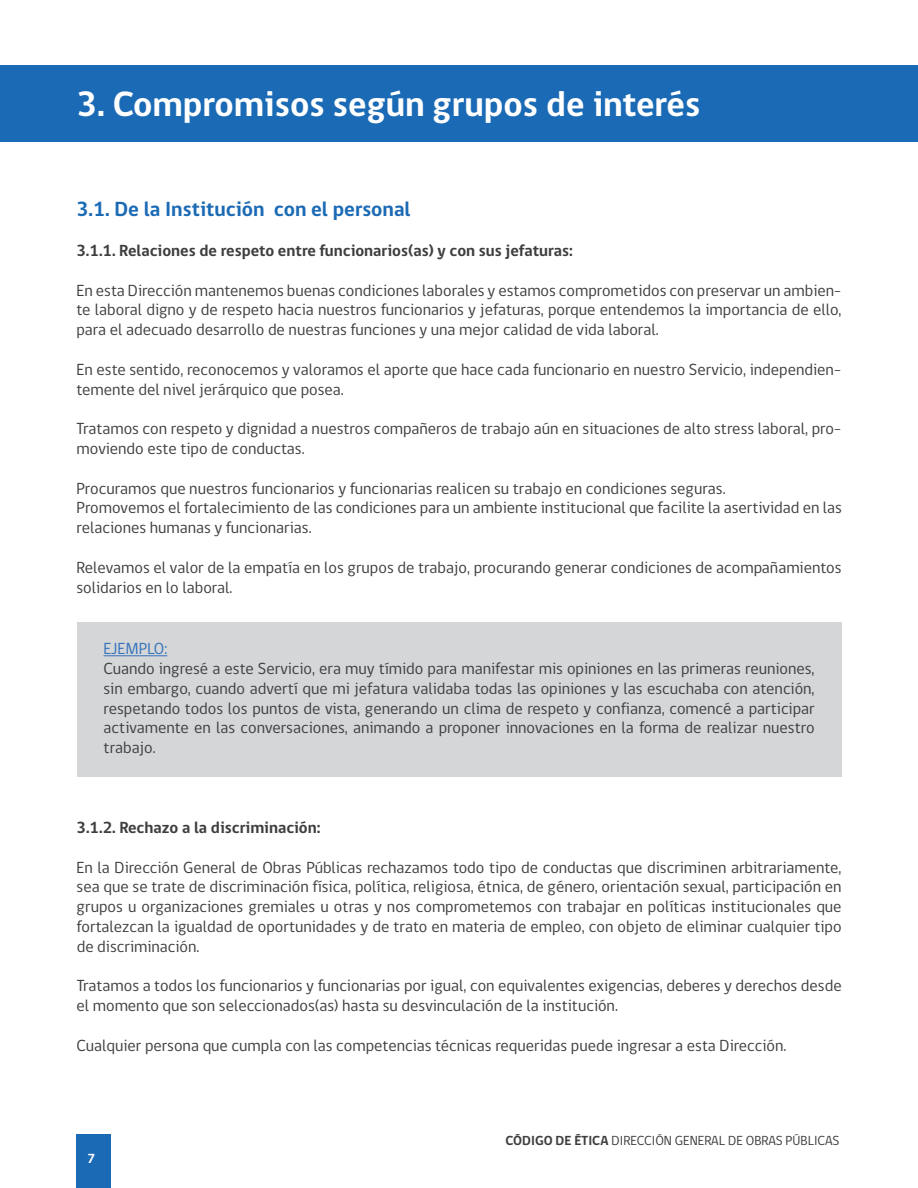
<style>
.page{position:relative;width:918px;height:1188px;background:#fff}
.page>*{position:absolute;margin:0;border:0;box-sizing:border-box;transform-origin:0 0}
.t1{font:700 36px "gob CL";color:#fff}
.t2{font:700 21px "gob CL";color:#1b6ab5}
.t3{font:16.5px/19.8px "gob CL";color:#3e3e3f}
.t4{font:700 16.5px "gob CL";color:#3e3e3f}
.t5{font:16.5px "gob CL";color:#3473ba}
.t6{font:13.5px "gob CL";color:#3e3e3f}
.t7{font:700 13.5px "gob CL";color:#fff}
.s1{font-weight:700}
</style>
<div class="page">
<div style="left:77px;top:1135px;width:34px;height:53px;background:#1b6ab5"></div>
<div style="left:0;top:65px;width:918px;height:77px;background:#1b6ab5"></div>
<div style="left:77px;top:622px;width:764px;height:155px;background:#d5d6d8"></div>
<hr style="left:104px;top:655px;width:63px;height:1px;background:#3473ba">
<h1 class="t1" style="left:77px;top:80px;width:626px">3. Compromisos según grupos de interés</h1>
<p class="t2" style="left:77px;top:195px;width:336px">3.1. De la Institución con el personal</p>
<p class="t4" style="left:77px;top:239px;width:498px">3.1.1. Relaciones de respeto entre funcionarios(as) y con sus jefaturas:</p>
<p class="t3" style="left:77px;top:281px;width:767px;text-align:justify">En esta Dirección mantenemos buenas condiciones laborales y estamos comprometidos con preservar un ambien&shy;te laboral digno y de respeto hacia nuestros funcionarios y jefaturas, porque entendemos la importancia de ello, para el adecuado desarrollo de nuestras funciones y una mejor calidad de vida laboral.</p>
<p class="t3" style="left:77px;top:360px;width:766px">En este sentido, reconocemos y valoramos el aporte que hace cada funcionario en nuestro Servicio, independien&shy;temente del nivel jerárquico que posea.</p>
<p class="t3" style="left:77px;top:419px;width:766px">Tratamos con respeto y dignidad a nuestros compañeros de trabajo aún en situaciones de alto stress laboral, pro&shy;moviendo este tipo de conductas.</p>
<p class="t3" style="left:77px;top:479px;width:767px">Procuramos que nuestros funcionarios y funcionarias realicen su trabajo en condiciones seguras.<br>Promovemos el fortalecimiento de las condiciones para un ambiente institucional que facilite la asertividad en las relaciones humanas y funcionarias.</p>
<p class="t3" style="left:77px;top:558px;width:766px">Relevamos el valor de la empatía en los grupos de trabajo, procurando generar condiciones de acompañamientos solidarios en lo laboral.</p>
<p class="t5" style="left:104px;top:637px;width:65px">EJEMPLO:</p>
<p class="t3" style="left:104px;top:659px;width:713px;text-align:justify">Cuando ingresé a este Servicio, era muy tímido para manifestar mis opiniones en las primeras reuniones, sin embargo, cuando advertí que mi jefatura validaba todas las opiniones y las escuchaba con atención, respetando todos los puntos de vista, generando un clima de respeto y confianza, comencé a participar activamente en las conversaciones, animando a proponer innovaciones en la forma de realizar nuestro trabajo.</p>
<p class="t4" style="left:77px;top:816px;width:245px">3.1.2. Rechazo a la discriminación:</p>
<p class="t3" style="left:77px;top:858px;width:767px;text-align:justify">En la Dirección General de Obras Públicas rechazamos todo tipo de conductas que discriminen arbitrariamente, sea que se trate de discriminación física, política, religiosa, étnica, de género, orientación sexual, participación en grupos u organizaciones gremiales u otras y nos comprometemos con trabajar en políticas institucionales que fortalezcan la igualdad de oportunidades y de trato en materia de empleo, con objeto de eliminar cualquier tipo de discriminación.</p>
<p class="t3" style="left:77px;top:976px;width:767px">Tratamos a todos los funcionarios y funcionarias por igual, con equivalentes exigencias, deberes y derechos desde el momento que son seleccionados(as) hasta su desvinculación de la institución.</p>
<p class="t3" style="left:77px;top:1036px;width:711px">Cualquier persona que cumpla con las competencias técnicas requeridas puede ingresar a esta Dirección.</p>
<p class="t7" style="left:87px;top:1149px;width:9px">7</p>
<p class="t6" style="left:505px;top:1131px;width:336px"><span class="s1">CÓDIGO DE ÉTICA</span> DIRECCIÓN GENERAL DE OBRAS PÚBLICAS</p>
</div>
